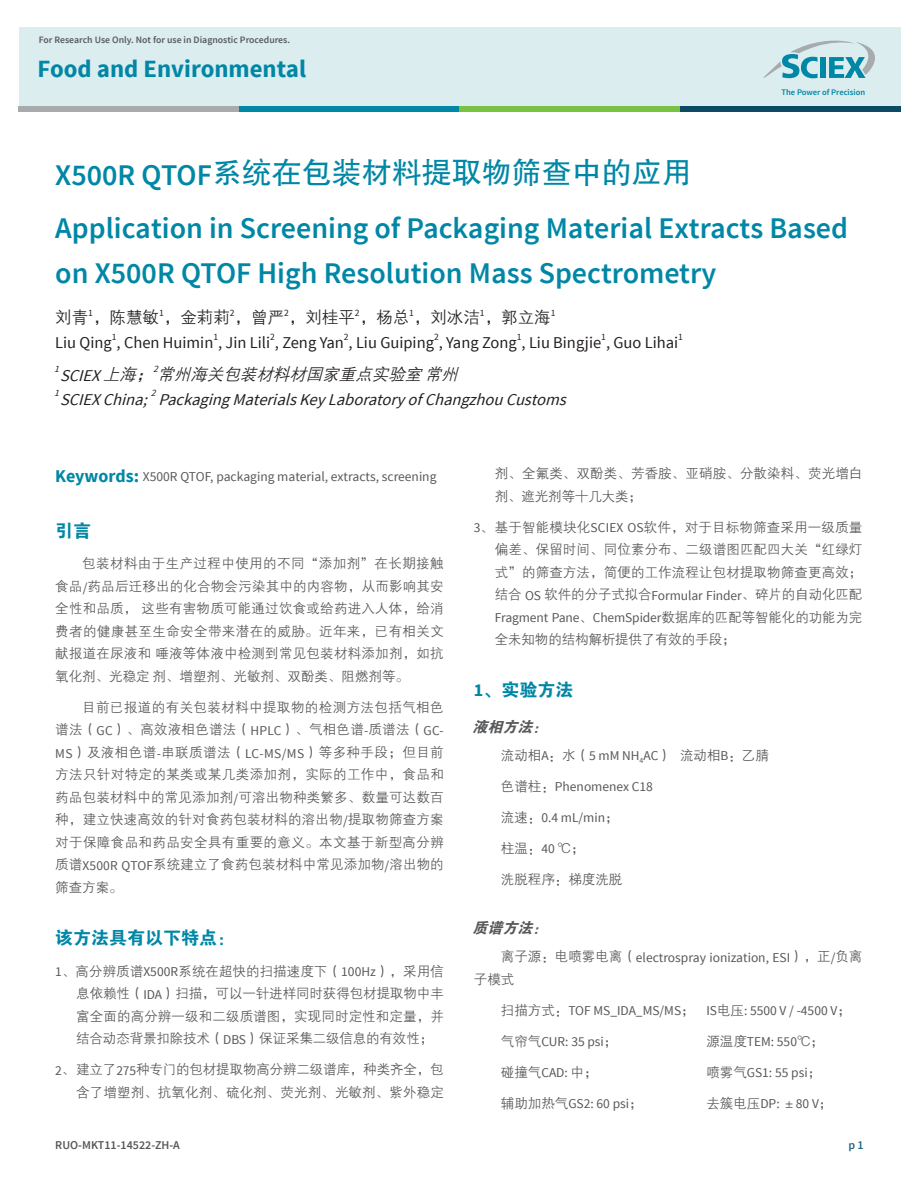
<style>
.page{position:relative;width:918px;height:1188px;background:#fff}
.page>*{position:absolute;margin:0;border:0;box-sizing:border-box;transform-origin:0 0}
.t1{font:600 30px/45px "Source Sans Pro";color:#0087a6}
.t2{font:30px "FZHTK GBK1 0";color:#0087a6}
.t3{font:700 24.75px "Source Sans Pro";color:#0087a6}
.t4{font:18px "FZDHTK GBK1 0";color:#0087a6}
.t5{font:16.5px "Source Sans Pro";color:#231f20}
.t6{font:italic 16.5px "Source Sans Pro";color:#231f20}
.t7{font:16.5px "FZZDXK GBK1 0";color:#231f20}
.t8{font:italic 16.5px "FZZDXK GBK1 0";color:#231f20}
.t9{font:italic 15px "FZDHTK GBK1 0";color:#57585a}
.t10{font:13.5px/22.5px "FZZDXK GBK1 0";letter-spacing:.01em;color:#57585a;text-align:justify}
.t11{font:13.5px "Source Sans Pro";color:#57585a}
.t12{font:13.5px/22.5px "FZZDXK GBK1 0";letter-spacing:-.01em;color:#57585a;text-align:right}
.t13{font:600 12px "Source Sans Pro";color:#57585a}
.t14{font:600 12px "Source Sans Pro";color:#266983}
.t15{font:600 9.75px "Source Sans Pro";color:#575a5c}
.t16{font:9.6px "Source Sans Pro";color:#231f20}
.t17{font:italic 9.6px "Source Sans Pro";color:#231f20}
.t18{font:600 8.55px "Source Sans Pro";color:#0087a6}
.s1{font-family:"Source Sans Pro";font-weight:600}
.s2{font-family:"Source Sans Pro"}
.s3{font-weight:700;font-size:18px;color:#0087a6}
.s4{font-family:"FZZDXK GBK1 0"}
.s5{font-family:"Source Sans Pro";font-weight:700}
</style>
<div class="page">
<div style="left:19px;top:27px;width:881px;height:84px;background:#dbedef"></div>
<div style="left:19px;top:106px;width:220px;height:5px;background:#a8abac"></div>
<div style="left:239px;top:106px;width:220px;height:5px;background:#0087a6"></div>
<div style="left:459px;top:106px;width:221px;height:5px;background:#79c142"></div>
<div style="left:680px;top:106px;width:220px;height:5px;background:#0c4a63"></div>
<svg style="left:763px;top:41px;width:112px;height:37px"></svg>
<p class="t15" style="left:39px;top:33px;width:253px">For Research Use Only. Not for use in Diagnostic Procedures.</p>
<h2 class="t3" style="left:38px;top:53px;width:270px">Food and Environmental</h2>
<p class="t18" style="left:782px;top:86px;width:85px">The Power of Precision</p>
<h1 class="t2" style="left:55px;top:156px;width:638px"><span class="s1">X500R QTOF</span>系统在包装材料提取物筛查中的应用</h1>
<h1 class="t1" style="left:55px;top:206px;width:794px">Application in Screening of Packaging Material Extracts Based on X500R QTOF High Resolution Mass Spectrometry</h1>
<p class="t7" style="left:55px;top:309px;width:502px">刘青<sup>1</sup>，陈慧敏<sup>1</sup>，金莉莉<sup>2</sup>，曾严<sup>2</sup>，刘桂平<sup>2</sup>，杨总<sup>1</sup>，刘冰洁<sup>1</sup>，郭立海<sup>1</sup></p>
<p class="t5" style="left:55px;top:332px;width:625px">Liu Qing , Chen Huimin , Jin Lili , Zeng Yan , Liu Guiping , Yang Zong , Liu Bingjie , Guo Lihai</p>
<p class="t16" style="left:112px;top:331px;width:6px">1</p>
<p class="t16" style="left:213px;top:331px;width:6px">1</p>
<p class="t16" style="left:270px;top:331px;width:6px">2</p>
<p class="t16" style="left:344px;top:331px;width:6px">2</p>
<p class="t16" style="left:434px;top:331px;width:6px">2</p>
<p class="t16" style="left:517px;top:331px;width:6px">1</p>
<p class="t16" style="left:601px;top:331px;width:6px">1</p>
<p class="t16" style="left:678px;top:331px;width:6px">1</p>
<p class="t17" style="left:54px;top:363px;width:10px">1</p>
<p class="t8" style="left:60px;top:365px;width:404px"><span class="s2">SCIEX</span>上海；<sup>2</sup>常州海关包装材料材国家重点实验室常州</p>
<p class="t17" style="left:54px;top:387px;width:10px">1</p>
<p class="t6" style="left:60px;top:389px;width:513px">SCIEX China; Packaging Materials Key Laboratory of Changzhou Customs</p>
<p class="t17" style="left:151px;top:387px;width:10px">2</p>
<p class="t11" style="left:55px;top:468px;width:383px"><span class="s3">Keywords:</span> X500R QTOF, packaging material, extracts, screening</p>
<h3 class="t4" style="left:55px;top:520px;width:37px">引言</h3>
<p class="t10" style="left:55px;top:553px;width:390px;text-indent:27px">包装材料由于生产过程中使用的不同“添加剂”在长期接触食品<span class="s2">/</span>药品后迁移出的化合物会污染其中的内容物，从而影响其安全性和品质，这些有害物质可能通过饮食或给药进入人体，给消费者的健康甚至生命安全带来潜在的威胁。近年来，已有相关文献报道在尿液和唾液等体液中检测到常见包装材料添加剂，如抗氧化剂、光稳定剂、增塑剂、光敏剂、双酚类、阻燃剂等。</p>
<p class="t10" style="left:55px;top:696px;width:390px;text-indent:27px">目前已报道的有关包装材料中提取物的检测方法包括气相色谱法（<span class="s2">GC</span>）、高效液相色谱法（<span class="s2">HPLC</span>）、气相色谱<span class="s2">-</span>质谱法（<span class="s2">GC-MS</span>）及液相色谱<span class="s2">-</span>串联质谱法（<span class="s2">LC-MS/MS</span>）等多种手段；但目前方法只针对特定的某类或某几类添加剂，实际的工作中，食品和药品包装材料中的常见添加剂<span class="s2">/</span>可溶出物种类繁多、数量可达数百种，建立快速高效的针对食药包装材料的溶出物<span class="s2">/</span>提取物筛查方案对于保障食品和药品安全具有重要的意义。本文基于新型高分辨质谱<span class="s2">X500R QTOF</span>系统建立了食药包装材料中常见添加物<span class="s2">/</span>溶出物的筛查方案。</p>
<h3 class="t4" style="left:55px;top:928px;width:182px">该方法具有以下特点：</h3>
<p class="t10" style="left:76px;top:960px;width:369px;text-indent:-21px"><span class="s2">1</span>、高分辨质谱<span class="s2">X500R</span>系统在超快的扫描速度下（<span class="s2">100Hz</span>），采用信息依赖性（<span class="s2">IDA</span>）扫描，可以一针进样同时获得包材提取物中丰富全面的高分辨一级和二级质谱图，实现同时定性和定量，并结合动态背景扣除技术（<span class="s2">DBS</span>）保证采集二级信息的有效性；</p>
<p class="t12" style="left:55px;top:1059px;width:390px"><span class="s2">2</span>、建立了<span class="s2">275</span>种专门的包材提取物高分辨二级谱库，种类齐全，包含了增塑剂、抗氧化剂、硫化剂、荧光剂、光敏剂、紫外稳定</p>
<p class="t10" style="left:495px;top:462px;width:369px">剂、全氟类、双酚类、芳香胺、亚硝胺、分散染料、荧光增白剂、遮光剂等十几大类；</p>
<p class="t10" style="left:495px;top:516px;width:369px;text-indent:-21px"><span class="s2">3</span>、基于智能模块化<span class="s2">SCIEX OS</span>软件，对于目标物筛查采用一级质量偏差、保留时间、同位素分布、二级谱图匹配四大关“红绿灯式”的筛查方法，简便的工作流程让包材提取物筛查更高效；结合 <span class="s2">OS</span> 软件的分子式拟合<span class="s2">Formular Finder</span>、碎片的自动化匹配</p>
<p class="t11" style="left:495px;top:609px;width:369px">Fragment Pane<span class="s4">、</span>ChemSpider<span class="s4">数据库的匹配等智能化的功能为完</span></p>
<p class="t12" style="left:495px;top:629px;width:242px">全未知物的结构解析提供了有效的手段；</p>
<h3 class="t4" style="left:474px;top:680px;width:101px"><span class="s5">1</span>、实验方法</h3>
<p class="t9" style="left:472px;top:718px;width:81px">液相方法：</p>
<p class="t10" style="left:501px;top:744px;width:269px">流动相<span class="s2">A</span>：水（<span class="s2">5 mM NH</span><sub>4</sub><span class="s2">AC</span>） 流动相<span class="s2">B</span>：乙腈</p>
<p class="t11" style="left:501px;top:778px;width:154px"><span class="s4">色谱柱：</span>Phenomenex C18</p>
<p class="t11" style="left:501px;top:809px;width:119px"><span class="s4">流速：</span>0.4 mL/min<span class="s4">；</span></p>
<p class="t10" style="left:501px;top:837px;width:85px">柱温：<span class="s2">40</span> ℃；</p>
<p class="t10" style="left:501px;top:868px;width:123px">洗脱程序：梯度洗脱</p>
<p class="t9" style="left:472px;top:920px;width:81px">质谱方法：</p>
<p class="t11" style="left:501px;top:949px;width:363px"><span class="s4">离子源：电喷雾电离（</span>electrospray ionization, ESI<span class="s4">），正</span>/<span class="s4">负离</span></p>
<p class="t10" style="left:474px;top:968px;width:42px">子模式</p>
<p class="t11" style="left:501px;top:1003px;width:351px"><span class="s4">扫描方式：</span>TOF MS_IDA_MS/MS<span class="s4">；</span> IS<span class="s4">电压</span>: 5500 V / -4500 V<span class="s4">；</span></p>
<p class="t11" style="left:501px;top:1034px;width:118px"><span class="s4">气帘气</span>CUR: 35 psi<span class="s4">；</span></p>
<p class="t11" style="left:706px;top:1034px;width:119px"><span class="s4">源温度</span>TEM: 550<span class="s4">℃；</span></p>
<p class="t10" style="left:501px;top:1061px;width:98px">碰撞气<span class="s2">CAD:</span> 中；</p>
<p class="t11" style="left:706px;top:1065px;width:116px"><span class="s4">喷雾气</span>GS1: 55 psi<span class="s4">；</span></p>
<p class="t11" style="left:501px;top:1096px;width:143px"><span class="s4">辅助加热气</span>GS2: 60 psi<span class="s4">；</span></p>
<p class="t10" style="left:706px;top:1092px;width:128px">去簇电压<span class="s2">DP:</span> ±<span class="s2">80 V</span>；</p>
<p class="t13" style="left:55px;top:1137px;width:126px">RUO-MKT11-14522-ZH-A</p>
<p class="t14" style="left:848px;top:1137px;width:17px">p 1</p>
</div>
